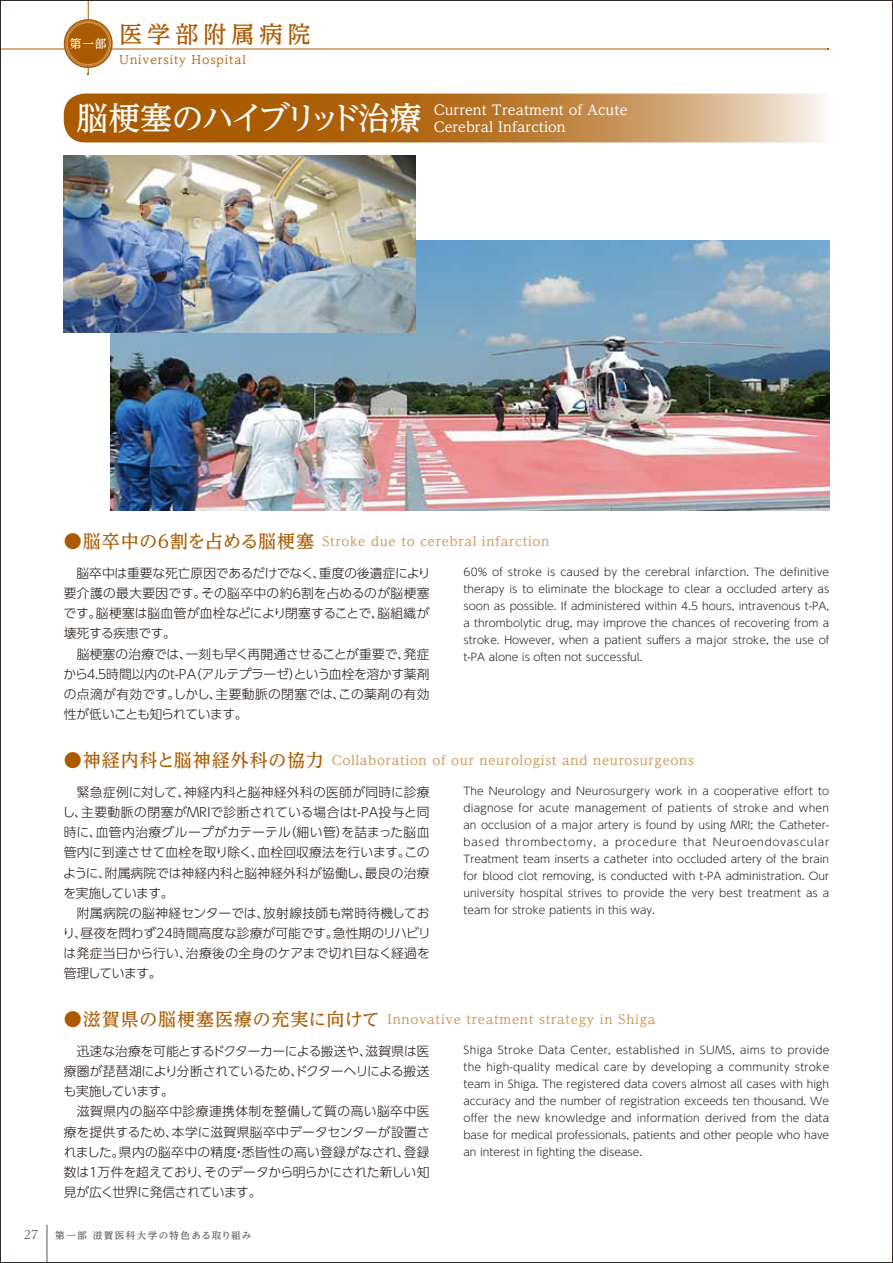
<style>
.page{position:relative;width:893px;height:1263px;background:#fff}
.page>*{position:absolute;margin:0;border:0;box-sizing:border-box;transform-origin:0 0}
.t1{font:500 31.95px "Reim Ytwz Pr 6";letter-spacing:-.09em;color:#fff}
.t2{font:500 23.4px "Reim Ytwz Pr 6";letter-spacing:.2em;color:#aa5b00}
.t3{font:500 13.8px/17px "Reim Ytwz Pr 6";color:#fff}
.t4{font:300 12.75px/20.2px "UD Shin Go Pr 6";color:#221815}
.t5{font:500 12.75px "Reim Ytwz Pr 6";letter-spacing:.05em;color:#ce985a}
.t6{font:11.7px "Reim Ytwz Pr 6";letter-spacing:.075em;color:#aa5b00}
.t7{font:11.7px "Reim Pr 6";color:#595757}
.t8{font:300 10.65px/17px "UD Shin Go Pr 6";color:#221815;text-align:justify}
.t9{font:500 9.6px "Reim Ytwz Pr 6";letter-spacing:.145em;color:#595757}
.s1{font-size:18px;color:#aa5b00}
</style>
<div class="page">
<img style="left:111px;top:240px;width:718px;height:270px">
<svg style="left:64px;top:94px;width:760px;height:48px;background:#bd803a"></svg>
<img style="left:64px;top:155px;width:352px;height:178px">
<hr style="left:0;top:49px;width:828px;height:1px;background:#aa5b00">
<hr style="left:88px;top:0;width:1px;height:74px;background:#aa5b00">
<svg style="left:64px;top:19px;width:49px;height:49px"></svg>
<div style="left:67px;top:22px;width:43px;height:43px;background:#aa5b00;border-radius:50%"></div>
<div style="left:66px;top:21px;width:45px;height:45px;border:1px solid #ce985a;border-radius:50%"></div>
<div style="left:67px;top:22px;width:43px;height:43px;border:1px solid #ce985a;border-radius:50%"></div>
<hr style="left:47px;top:1225px;width:1px;height:38px;background:#595757">
<h2 class="t2" style="left:70px;top:15px;width:243px"><sub>第一部</sub> 医学部附属病院</h2>
<p class="t6" style="left:119px;top:50px;width:128px">University Hospital</p>
<h1 class="t1" style="left:77px;top:92px;width:347px">脳梗塞のハイブリッド治療</h1>
<p class="t3" style="left:434px;top:101px;width:195px">Current Treatment of Acute<br>Cerebral Infarction</p>
<p class="t5" style="left:64px;top:530px;width:487px"><span class="s1">●脳卒中の６割を占める脳梗塞</span> Stroke due to cerebral infarction</p>
<p class="t4" style="left:64px;top:562px;width:369px">　脳卒中は重要な死亡原因であるだけでなく、重度の後遺症により要介護の最大要因です。その脳卒中の約６割を占めるのが脳梗塞です。脳梗塞は脳血管が血栓などにより閉塞することで、脳組織が壊死する疾患です。<br>　脳梗塞の治療では、一刻も早く再開通させることが重要で、発症から４.５時間以内のt-PA（アルテプラーゼ）という血栓を溶かす薬剤の点滴が有効です。しかし、主要動脈の閉塞では、この薬剤の有効性が低いことも知られています。</p>
<p class="t8" style="left:463px;top:563px;width:367px">60% of stroke is caused by the cerebral infarction. The definitive therapy is to eliminate the blockage to clear a occluded artery as soon as possible. If administered within 4.5 hours, intravenous t-PA, a thrombolytic drug, may improve the chances of recovering from a stroke. However, when a patient suffers a major stroke, the use of t-PA alone is often not successful.</p>
<p class="t5" style="left:64px;top:749px;width:632px"><span class="s1">●神経内科と脳神経外科の協力</span> Collaboration of our neurologist and neurosurgeons</p>
<p class="t4" style="left:62px;top:781px;width:370px">　緊急症例に対して、神経内科と脳神経外科の医師が同時に診療し、主要動脈の閉塞がMRIで診断されている場合はt-PA投与と同時に、血管内治療グループがカテーテル（細い管）を詰まった脳血管内に到達させて血栓を取り除く、血栓回収療法を行います。このように、附属病院では神経内科と脳神経外科が協働し、最良の治療を実施しています。<br>　附属病院の脳神経センターでは、放射線技師も常時待機しており、昼夜を問わず24時間高度な診療が可能です。急性期のリハビリは発症当日から行い、治療後の全身のケアまで切れ目なく経過を管理しています。</p>
<p class="t8" style="left:463px;top:782px;width:367px">The Neurology and Neurosurgery work in a cooperative effort to diagnose for acute management of patients of stroke and when an occlusion of a major artery is found by using MRI; the Catheter&shy;based thrombectomy, a procedure that Neuroendovascular Treatment team inserts a catheter into occluded artery of the brain for blood clot removing, is conducted with t-PA administration. Our university hospital strives to provide the very best treatment as a team for stroke patients in this way.</p>
<p class="t5" style="left:64px;top:1008px;width:593px"><span class="s1">●滋賀県の脳梗塞医療の充実に向けて</span> Innovative treatment strategy in Shiga</p>
<p class="t4" style="left:64px;top:1040px;width:368px">　迅速な治療を可能とするドクターカーによる搬送や、滋賀県は医療圏が琵琶湖により分断されているため、ドクターヘリによる搬送も実施しています。<br>　滋賀県内の脳卒中診療連携体制を整備して質の高い脳卒中医療を提供するため、本学に滋賀県脳卒中データセンターが設置されました。県内の脳卒中の精度・悉皆性の高い登録がなされ、登録数は1万件を超えており、そのデータから明らかにされた新しい知見が広く世界に発信されています。</p>
<p class="t7" style="left:24px;top:1225px;width:16px">27</p>
<p class="t9" style="left:55px;top:1227px;width:198px">第一部 滋賀医科大学の特色ある取り組み</p>
<p class="t8" style="left:463px;top:1041px;width:367px">Shiga Stroke Data Center, established in SUMS, aims to provide the high-quality medical care by developing a community stroke team in Shiga. The registered data covers almost all cases with high accuracy and the number of registration exceeds ten thousand. We offer the new knowledge and information derived from the data base for medical professionals, patients and other people who have an interest in fighting the disease.</p>
</div>
